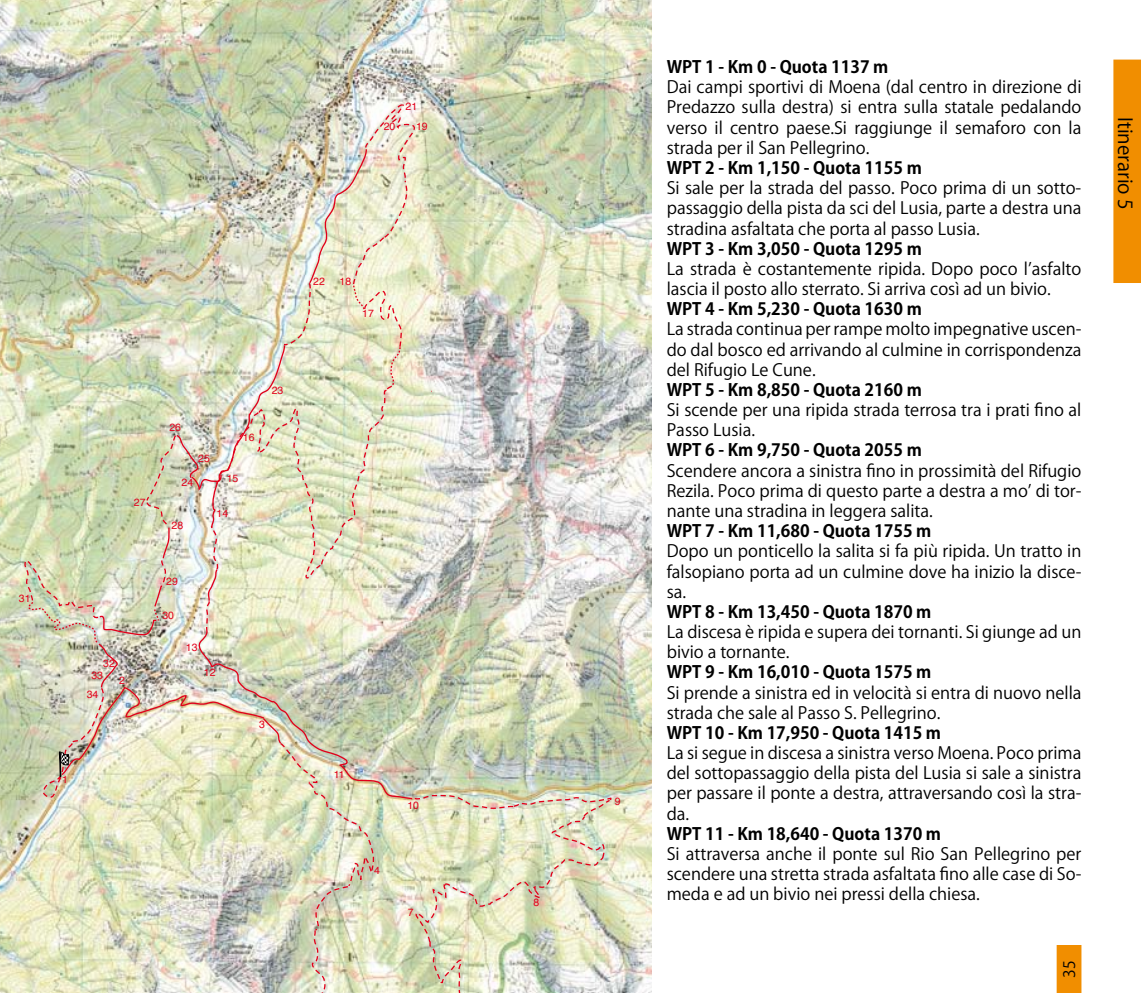
<style>
.page{position:relative;width:1141px;height:993px;background:#fff}
.page>*{position:absolute;margin:0;border:0;box-sizing:border-box;transform-origin:0 0}
.t1{font:19.25px "Koz Go Pro";color:#000}
.t2{font:16.8px/20.1px "Koz Go Pro";color:#000;text-align:justify}
.t3{font:700 16.8px "Koz Go Pro";color:#000}
.t4{font:15.75px "Koz Go Pro";color:#000}
.t5{font:10.5px/19.6px "Helvetica";color:#e2001a;text-align:center}
</style>
<div class="page">
<svg style="left:1057px;top:945px;width:24px;height:47px"></svg>
<img style="left:0;top:0;width:651px;height:992px">
<img style="left:24px;top:103px;width:588px;height:889px">
<div style="left:1113px;top:60px;width:28px;height:223px;background:#f18e00"></div>
<p class="t5" style="left:406px;top:96px;width:13px">21</p>
<p class="t5" style="left:384px;top:117px;width:13px">20</p>
<p class="t5" style="left:416px;top:116px;width:13px">19</p>
<p class="t5" style="left:19px;top:588px;width:13px">31</p>
<p class="t5" style="left:62px;top:769px;width:7px">1</p>
<p class="t5" style="left:134px;top:492px;width:13px">27</p>
<p class="t5" style="left:169px;top:417px;width:13px">26</p>
<p class="t5" style="left:198px;top:448px;width:13px">25</p>
<p class="t5" style="left:182px;top:471px;width:13px">24</p>
<p class="t5" style="left:243px;top:427px;width:13px">16</p>
<p class="t5" style="left:227px;top:468px;width:13px">15</p>
<p class="t5" style="left:172px;top:515px;width:13px">28</p>
<p class="t5" style="left:217px;top:503px;width:13px">14</p>
<p class="t5" style="left:272px;top:380px;width:13px">23</p>
<p class="t5" style="left:103px;top:652px;width:13px">32</p>
<p class="t5" style="left:87px;top:664px;width:18px">33<br>34</p>
<p class="t5" style="left:119px;top:670px;width:7px">2</p>
<p class="t5" style="left:166px;top:571px;width:13px">29</p>
<p class="t5" style="left:162px;top:605px;width:13px">30</p>
<p class="t5" style="left:186px;top:636px;width:13px">13</p>
<p class="t5" style="left:204px;top:661px;width:13px">12</p>
<p class="t5" style="left:259px;top:714px;width:7px">3</p>
<p class="t5" style="left:313px;top:271px;width:13px">22</p>
<p class="t5" style="left:340px;top:271px;width:13px">18</p>
<p class="t5" style="left:362px;top:303px;width:13px">17</p>
<p class="t5" style="left:334px;top:763px;width:12px">11</p>
<p class="t5" style="left:374px;top:860px;width:7px">4</p>
<p class="t5" style="left:407px;top:795px;width:13px">10</p>
<p class="t5" style="left:408px;top:901px;width:7px">7</p>
<p class="t5" style="left:533px;top:891px;width:7px">8</p>
<p class="t5" style="left:615px;top:790px;width:7px">9</p>
<p class="t3" style="left:667px;top:56px;width:223px">WPT 1 - Km 0 - Quota 1137 m</p>
<p class="t2" style="left:667px;top:77px;width:416px">Dai campi sportivi di Moena (dal centro in direzione di Predazzo sulla destra) si entra sulla statale pedalando verso il centro paese.Si raggiunge il semaforo con la strada per il San Pellegrino.</p>
<p class="t3" style="left:667px;top:157px;width:257px">WPT 2 - Km 1,150 - Quota 1155 m</p>
<p class="t2" style="left:667px;top:178px;width:416px">Si sale per la strada del passo. Poco prima di un sotto&shy;passaggio della pista da sci del Lusia, parte a destra una stradina asfaltata che porta al passo Lusia.</p>
<p class="t3" style="left:667px;top:237px;width:257px">WPT 3 - Km 3,050 - Quota 1295 m</p>
<p class="t2" style="left:667px;top:259px;width:416px">La strada è costantemente ripida. Dopo poco l’asfalto lascia il posto allo sterrato. Si arriva così ad un bivio.</p>
<p class="t3" style="left:667px;top:298px;width:257px">WPT 4 - Km 5,230 - Quota 1630 m</p>
<p class="t2" style="left:667px;top:319px;width:416px">La strada continua per rampe molto impegnative uscen&shy;do dal bosco ed arrivando al culmine in corrispondenza del Rifugio Le Cune.</p>
<p class="t3" style="left:667px;top:379px;width:257px">WPT 5 - Km 8,850 - Quota 2160 m</p>
<p class="t2" style="left:667px;top:400px;width:416px">Si scende per una ripida strada terrosa tra i prati fino al<br>Passo Lusia.</p>
<p class="t3" style="left:667px;top:439px;width:257px">WPT 6 - Km 9,750 - Quota 2055 m</p>
<p class="t2" style="left:667px;top:460px;width:416px">Scendere ancora a sinistra fino in prossimità del Rifugio Rezila. Poco prima di questo parte a destra a mo’ di tor&shy;nante una stradina in leggera salita.</p>
<p class="t3" style="left:667px;top:520px;width:266px">WPT 7 - Km 11,680 - Quota 1755 m</p>
<p class="t2" style="left:667px;top:541px;width:416px">Dopo un ponticello la salita si fa più ripida. Un tratto in falsopiano porta ad un culmine dove ha inizio la disce&shy;sa.</p>
<p class="t3" style="left:667px;top:600px;width:266px">WPT 8 - Km 13,450 - Quota 1870 m</p>
<p class="t2" style="left:667px;top:622px;width:416px">La discesa è ripida e supera dei tornanti. Si giunge ad un bivio a tornante.</p>
<p class="t3" style="left:667px;top:661px;width:266px">WPT 9 - Km 16,010 - Quota 1575 m</p>
<p class="t2" style="left:667px;top:682px;width:416px">Si prende a sinistra ed in velocità si entra di nuovo nella strada che sale al Passo S. Pellegrino.</p>
<p class="t3" style="left:667px;top:721px;width:276px">WPT 10 - Km 17,950 - Quota 1415 m</p>
<p class="t2" style="left:667px;top:743px;width:416px">La si segue in discesa a sinistra verso Moena. Poco prima del sottopassaggio della pista del Lusia si sale a sinistra per passare il ponte a destra, attraversando così la stra&shy;da.</p>
<p class="t3" style="left:667px;top:822px;width:276px">WPT 11 - Km 18,640 - Quota 1370 m</p>
<p class="t2" style="left:667px;top:844px;width:416px">Si attraversa anche il ponte sul Rio San Pellegrino per scendere una stretta strada asfaltata fino alle case di So&shy;meda e ad un bivio nei pressi della chiesa.</p>
<p class="t4" style="left:1059px;top:977px;width:19px;rotate:-90deg">35</p>
<p class="t1" style="left:1138px;top:117px;width:94px;rotate:90deg">Itinerario 5</p>
</div>
